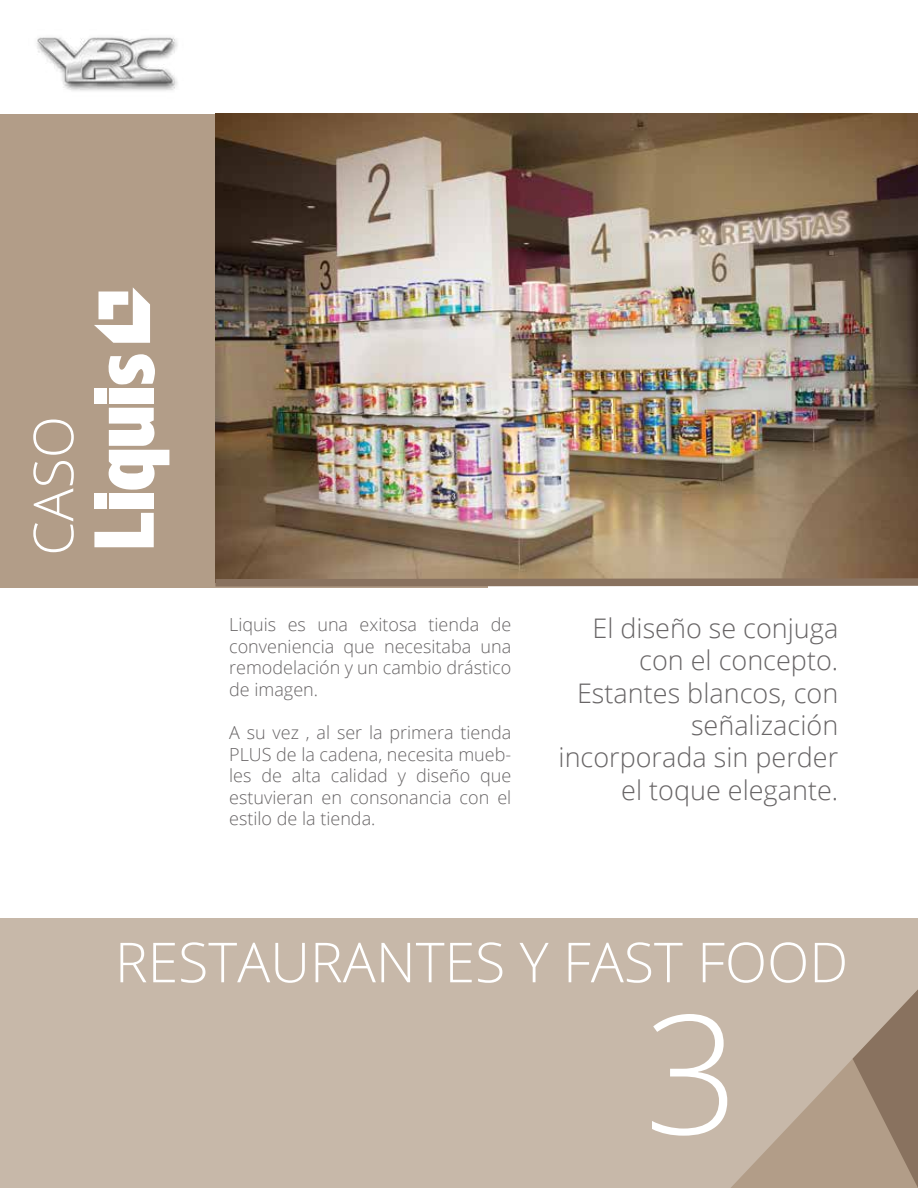
<style>
.page{position:relative;width:918px;height:1188px;background:#fff}
.page>*{position:absolute;margin:0;border:0;box-sizing:border-box;transform-origin:0 0}
.t1{font:300 165.75px "Open Sans";color:#fff}
.t2{font:300 55.2px "Open Sans";color:#fff}
.t3{font:300 27px/32.4px "Open Sans";color:#686566;text-align:right}
.t4{font:300 18px/21.6px "Open Sans";color:#686566;text-align:justify}
</style>
<div class="page">
<div style="left:0;top:918px;width:918px;height:270px;background:#c7b8a9"></div>
<div style="left:0;top:114px;width:487px;height:473px;background:#b29d88"></div>
<img style="left:36px;top:37px;width:142px;height:54px">
<hr style="left:1px;top:0;width:917px;height:1px;background:#c7b8a9">
<svg style="left:853px;top:0;width:65px;height:1px"></svg>
<svg style="left:731px;top:989px;width:187px;height:199px"></svg>
<img style="left:215px;top:114px;width:703px;height:460px">
<svg style="left:208px;top:574px;width:710px;height:14px;background:#9c8672"></svg>
<svg style="left:94px;top:287px;width:56px;height:56px"></svg>
<svg style="left:94px;top:513px;width:60px;height:34px"></svg>
<div style="left:94px;top:493px;width:13px;height:15px;background:#fff"></div>
<div style="left:109px;top:493px;width:45px;height:15px;background:#fff"></div>
<div style="left:94px;top:388px;width:13px;height:16px;background:#fff"></div>
<div style="left:109px;top:388px;width:45px;height:16px;background:#fff"></div>
<svg style="left:108px;top:408px;width:61px;height:82px"></svg>
<svg style="left:108px;top:354px;width:47px;height:31px"></svg>
<h2 class="t2" style="left:15px;top:556px;width:141px;rotate:-90deg">CASO</h2>
<p class="t4" style="left:229px;top:613px;width:284px">Liquis es una exitosa tienda de conveniencia que necesitaba una remodelación y un cambio drástico de imagen.</p>
<p class="t4" style="left:229px;top:721px;width:284px">A su vez , al ser la primera tienda PLUS de la cadena, necesita mueb&shy;les de alta calidad y diseño que estuvieran en consonancia con el estilo de la tienda.</p>
<h3 class="t3" style="left:559px;top:611px;width:281px">El diseño se conjuga con el concepto.<br>Estantes blancos, con señalización incorporada sin perder el toque elegante.</h3>
<h2 class="t2" style="left:115px;top:924px;width:735px">RESTAURANTES Y FAST FOOD</h2>
<h1 class="t1" style="left:644px;top:960px;width:96px">3</h1>
</div>
